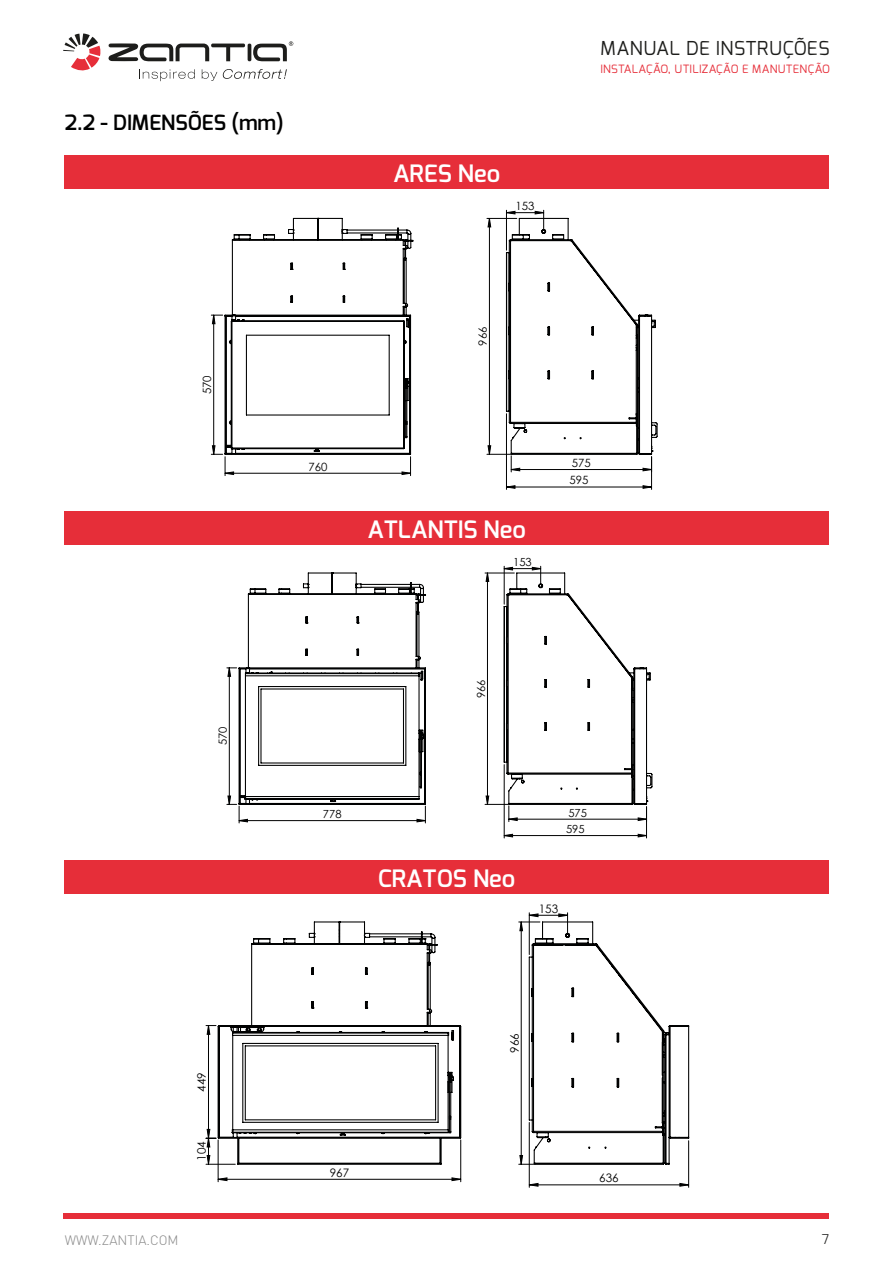
<style>
.page{position:relative;width:893px;height:1263px;background:#fff}
.page>*{position:absolute;margin:0;border:0;box-sizing:border-box;transform-origin:0 0}
.t1{font:600 24px "Exo";color:#fff}
.t2{font:600 21px "Exo";color:#000101}
.t3{font:19.2px "Exo";letter-spacing:.03em;color:#1d1d1b}
.t4{font:300 13.5px "DIN";color:#878787}
.t5{font:300 13.5px "Exo";color:#1d1d1b}
.t6{font:11.7px "Century Gothic";color:#000101}
.t7{font:11.4px "Exo";letter-spacing:.03em;color:#e62e39}
.t8{font:11.4px/17.5px "Century Gothic";color:#000101}
.t9{font:11.1px "Century Gothic";color:#000101}
</style>
<div class="page">
<div style="left:65px;top:155px;width:764px;height:33px;background:#e62e39"></div>
<div style="left:65px;top:511px;width:764px;height:34px;background:#e62e39"></div>
<div style="left:65px;top:860px;width:764px;height:34px;background:#e62e39"></div>
<div style="left:64px;top:1214px;width:765px;height:5px;background:#e62e39"></div>
<svg style="left:142px;top:69px;width:53px;height:12px"></svg>
<svg style="left:202px;top:69px;width:15px;height:12px"></svg>
<svg style="left:223px;top:69px;width:64px;height:10px"></svg>
<svg style="left:253px;top:41px;width:40px;height:20px"></svg>
<hr style="left:248px;top:44px;width:3px;height:17px;background:#1d1d1b;border-radius:2px">
<hr style="left:211px;top:44px;width:34px;height:3px;background:#1d1d1b;border-radius:2px">
<svg style="left:63px;top:34px;width:38px;height:37px"></svg>
<svg style="left:108px;top:43px;width:101px;height:18px"></svg>
<hr style="left:646px;top:807px;width:1px;height:31px;background:#000101">
<hr style="left:504px;top:765px;width:1px;height:73px;background:#000101">
<svg style="left:503px;top:833px;width:143px;height:5px"></svg>
<svg style="left:227px;top:572px;width:199px;height:251px"></svg>
<svg style="left:485px;top:566px;width:168px;height:256px"></svg>
<hr style="left:651px;top:457px;width:1px;height:32px;background:#000101">
<hr style="left:506px;top:414px;width:1px;height:75px;background:#000101">
<hr style="left:487px;top:454px;width:150px;height:1px;background:#000101">
<hr style="left:487px;top:218px;width:30px;height:1px;background:#000101">
<svg style="left:507px;top:485px;width:145px;height:4px"></svg>
<svg style="left:487px;top:218px;width:5px;height:237px"></svg>
<svg style="left:211px;top:314px;width:200px;height:162px"></svg>
<svg style="left:224px;top:217px;width:190px;height:239px"></svg>
<svg style="left:505px;top:210px;width:153px;height:262px"></svg>
<hr style="left:218px;top:1140px;width:1px;height:42px;background:#000101">
<hr style="left:460px;top:1140px;width:1px;height:42px;background:#000101">
<svg style="left:206px;top:1025px;width:11px;height:140px"></svg>
<svg style="left:217px;top:1177px;width:245px;height:4px"></svg>
<svg style="left:217px;top:921px;width:245px;height:244px"></svg>
<svg style="left:519px;top:913px;width:171px;height:274px"></svg>
<h2 class="t2" style="left:65px;top:109px;width:220px">2.2 - DIMENSÕES (mm)</h2>
<h1 class="t1" style="left:393px;top:158px;width:108px">ARES Neo</h1>
<p class="t8" style="left:516px;top:197px;width:20px">153</p>
<h3 class="t3" style="left:600px;top:36px;width:231px">MANUAL DE INSTRUÇÕES</h3>
<p class="t7" style="left:600px;top:62px;width:231px">INSTALAÇÃO, UTILIZAÇÃO E MANUTENÇÃO</p>
<p class="t8" style="left:198px;top:394px;width:20px;rotate:-90deg">570</p>
<p class="t9" style="left:215px;top:745px;width:20px;rotate:-90deg">570</p>
<p class="t8" style="left:474px;top:346px;width:20px;rotate:-90deg">966</p>
<p class="t8" style="left:308px;top:458px;width:20px">760</p>
<h1 class="t1" style="left:367px;top:514px;width:160px">ATLANTIS Neo</h1>
<p class="t9" style="left:513px;top:554px;width:20px">153</p>
<p class="t8" style="left:570px;top:454px;width:23px">575<br>595</p>
<p class="t9" style="left:473px;top:698px;width:20px;rotate:-90deg">966</p>
<p class="t9" style="left:323px;top:806px;width:20px">778</p>
<h1 class="t1" style="left:378px;top:863px;width:139px">CRATOS Neo</h1>
<p class="t9" style="left:568px;top:805px;width:20px">575</p>
<p class="t9" style="left:566px;top:821px;width:20px">595</p>
<p class="t6" style="left:539px;top:900px;width:21px">153</p>
<p class="t6" style="left:194px;top:1091px;width:21px;rotate:-90deg">449</p>
<p class="t6" style="left:194px;top:1161px;width:21px;rotate:-90deg">104</p>
<p class="t6" style="left:330px;top:1164px;width:21px">967</p>
<p class="t6" style="left:506px;top:1053px;width:21px;rotate:-90deg">966</p>
<p class="t6" style="left:599px;top:1170px;width:21px">636</p>
<p class="t4" style="left:65px;top:1232px;width:115px">WWW.ZANTIA.COM</p>
<p class="t5" style="left:822px;top:1230px;width:9px">7</p>
</div>
